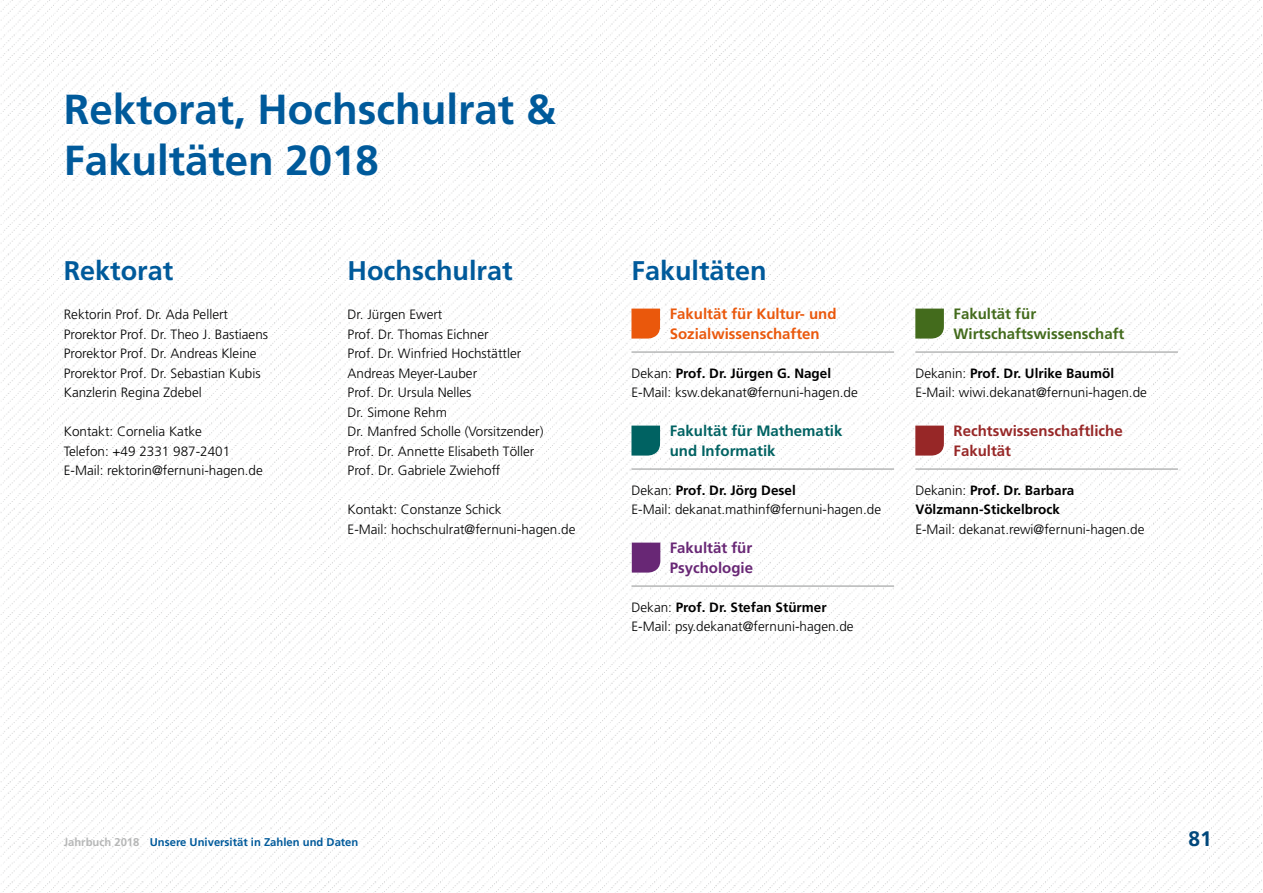
<style>
.page{position:relative;width:1263px;height:893px;background:#fff}
.page>*{position:absolute;margin:0;border:0;box-sizing:border-box;transform-origin:0 0}
.Artikel_h2{font:700 42px/51px "Frutiger";color:#005a9b}
.Artikel_h3{font:700 27px "Frutiger";color:#005a9b}
.t1{font:700 21px "Frutiger";color:#00477b}
.Artikel_h3_Linie{font:700 15px/19.5px "Frutiger";color:#ea580c}
.Artikel_h3_Linie-2{font:700 15px/19.5px "Frutiger";color:#006262}
.Artikel_h3_Linie-3{font:700 15px/19.5px "Frutiger";color:#436b1c}
.Artikel_h3_Linie-4{font:700 15px/19.5px "Frutiger";color:#972727}
.Artikel_h3_Linie-5{font:700 15px/19.5px "Frutiger";color:#682775}
.Artikel_p{font:300 13.5px "Frutiger";color:#000}
.Artikel_p-2{font:700 13.5px/19.5px "Frutiger";color:#000}
.Artikel_Absatzformat_1{font:700 13.5px "Frutiger";color:#000}
.t2{font:700 11.25px "Frutiger";color:#005a9b}
.s1{font-weight:300}
.s2{color:#b6b7b7}
</style>
<div class="page">
<img style="left:0;top:0;width:1262px;height:893px">
<hr style="left:631px;top:351px;width:263px;height:2px;background:#b6b7b7">
<hr style="left:631px;top:468px;width:263px;height:2px;background:#b6b7b7">
<hr style="left:631px;top:585px;width:263px;height:2px;background:#b6b7b7">
<hr style="left:915px;top:351px;width:263px;height:2px;background:#b6b7b7">
<hr style="left:915px;top:468px;width:263px;height:2px;background:#b6b7b7">
<svg style="left:631px;top:309px;width:29px;height:30px"></svg>
<svg style="left:631px;top:426px;width:29px;height:30px"></svg>
<svg style="left:632px;top:543px;width:28px;height:30px"></svg>
<svg style="left:915px;top:309px;width:29px;height:30px"></svg>
<svg style="left:915px;top:426px;width:29px;height:30px"></svg>
<h2 class="Artikel_h2" style="left:64px;top:84px;width:494px">Rektorat, Hochschulrat &amp;<br>Fakultäten 2018</h2>
<h3 class="Artikel_h3" style="left:64px;top:255px;width:111px">Rektorat</h3>
<p class="Artikel_p" style="left:64px;top:307px;width:166px">Rektorin Prof. Dr. Ada Pellert</p>
<p class="Artikel_p" style="left:64px;top:326px;width:206px">Prorektor Prof. Dr. Theo J. Bastiaens</p>
<p class="Artikel_p" style="left:64px;top:346px;width:194px">Prorektor Prof. Dr. Andreas Kleine</p>
<p class="Artikel_p" style="left:64px;top:365px;width:198px">Prorektor Prof. Dr. Sebastian Kubis</p>
<p class="Artikel_p" style="left:64px;top:385px;width:140px">Kanzlerin Regina Zdebel</p>
<p class="Artikel_p" style="left:64px;top:424px;width:140px">Kontakt: Cornelia Katke</p>
<p class="Artikel_p" style="left:64px;top:443px;width:168px">Telefon: +49 2331 987-2401</p>
<p class="Artikel_p" style="left:64px;top:463px;width:201px">E-Mail: rektorin@fernuni-hagen.de</p>
<h3 class="Artikel_h3" style="left:348px;top:255px;width:166px">Hochschulrat</h3>
<p class="Artikel_p" style="left:348px;top:307px;width:96px">Dr. Jürgen Ewert</p>
<p class="Artikel_p" style="left:348px;top:326px;width:143px">Prof. Dr. Thomas Eichner</p>
<p class="Artikel_p" style="left:348px;top:346px;width:175px">Prof. Dr. Winfried Hochstättler</p>
<p class="Artikel_p" style="left:348px;top:365px;width:131px">Andreas Meyer-Lauber</p>
<p class="Artikel_p" style="left:348px;top:385px;width:125px">Prof. Dr. Ursula Nelles</p>
<p class="Artikel_p" style="left:348px;top:404px;width:101px">Dr. Simone Rehm</p>
<p class="Artikel_p" style="left:348px;top:424px;width:197px">Dr. Manfred Scholle (Vorsitzender)</p>
<p class="Artikel_p" style="left:348px;top:443px;width:188px">Prof. Dr. Annette Elisabeth Töller</p>
<p class="Artikel_p" style="left:348px;top:463px;width:154px">Prof. Dr. Gabriele Zwiehoff</p>
<p class="Artikel_p" style="left:348px;top:502px;width:155px">Kontakt: Constanze Schick</p>
<p class="Artikel_p" style="left:348px;top:521px;width:229px">E-Mail: hochschulrat@fernuni-hagen.de</p>
<h3 class="Artikel_h3" style="left:631px;top:255px;width:137px">Fakultäten</h3>
<h3 class="Artikel_h3_Linie" style="left:670px;top:304px;width:168px">Fakultät für Kultur- und<br>Sozialwissenschaften</h3>
<p class="Artikel_Absatzformat_1" style="left:631px;top:365px;width:201px"><span class="s1">Dekan:</span> Prof. Dr. Jürgen G. Nagel</p>
<p class="Artikel_p" style="left:631px;top:385px;width:228px">E-Mail: ksw.dekanat@fernuni-hagen.de</p>
<h3 class="Artikel_h3_Linie-2" style="left:670px;top:421px;width:174px">Fakultät für Mathematik und Informatik</h3>
<p class="Artikel_p-2" style="left:631px;top:480px;width:166px"><span class="s1">Dekan:</span> Prof. Dr. Jörg Desel</p>
<p class="Artikel_p" style="left:631px;top:502px;width:251px">E-Mail: dekanat.mathinf@fernuni-hagen.de</p>
<h3 class="Artikel_h3_Linie-5" style="left:670px;top:538px;width:85px">Fakultät für<br>Psychologie</h3>
<p class="Artikel_p-2" style="left:631px;top:597px;width:197px"><span class="s1">Dekan:</span> Prof. Dr. Stefan Stürmer</p>
<p class="Artikel_p" style="left:631px;top:619px;width:224px">E-Mail: psy.dekanat@fernuni-hagen.de</p>
<h3 class="Artikel_h3_Linie-3" style="left:954px;top:304px;width:172px">Fakultät für<br>Wirtschaftswissenschaft</h3>
<p class="Artikel_p-2" style="left:915px;top:363px;width:200px"><span class="s1">Dekanin:</span> Prof. Dr. Ulrike Baumöl</p>
<p class="Artikel_p" style="left:915px;top:385px;width:233px">E-Mail: wiwi.dekanat@fernuni-hagen.de</p>
<h3 class="Artikel_h3_Linie-4" style="left:954px;top:421px;width:171px">Rechtswissenschaftliche<br>Fakultät</h3>
<p class="Artikel_p-2" style="left:915px;top:480px;width:161px"><span class="s1">Dekanin:</span> Prof. Dr. Barbara<br>Völzmann-Stickelbrock</p>
<p class="Artikel_p" style="left:915px;top:521px;width:231px">E-Mail: dekanat.rewi@fernuni-hagen.de</p>
<p class="t2" style="left:64px;top:835px;width:296px"><span class="s2">Jahrbuch 2018</span> Unsere Universität in Zahlen und Daten</p>
<h3 class="t1" style="left:1188px;top:826px;width:25px">81</h3>
</div>
